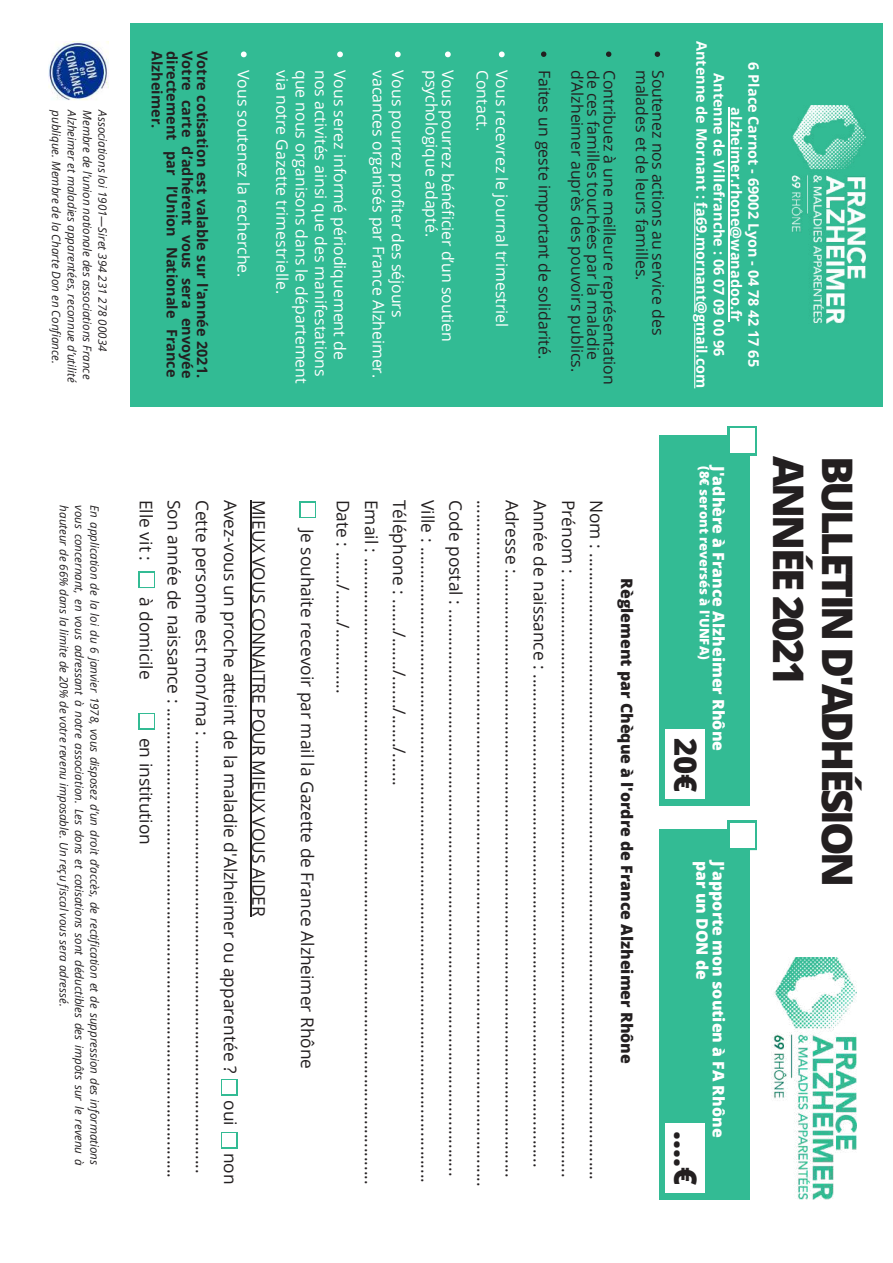
<style>
.page{position:relative;width:893px;height:1263px;background:#fff}
.page>*{position:absolute;margin:0;border:0;box-sizing:border-box;transform-origin:0 0}
.t1{font:800 42.15px/48.8px "Open Sans";letter-spacing:-.07em;color:#231f20}
.t2{font:800 31.05px "Open Sans";color:#231f20}
.t3{font:17.4px "Open Sans";color:#231f20}
.t4{font:15.9px "Open Sans";color:#fff}
.t5{font:15.9px/16.2px "Open Sans";color:#231f20}
.t6{font:800 15.9px/16.2px "Open Sans";color:#fff}
.t7{font:800 15.9px "Open Sans";color:#231f20}
.t8{font:700 14.4px/17.4px "Open Sans";color:#fff;text-align:center}
.t9{font:700 14.4px/15.1px "Open Sans";color:#231f20;text-align:justify}
.t10{font:800 13.05px "Open Sans";color:#fff}
.t11{font:italic 11.55px/15.5px "Open Sans";color:#231f20;text-align:justify}
</style>
<div class="page">
<div style="left:130px;top:23px;width:752px;height:384px;background:#32bb94"></div>
<img style="left:771px;top:957px;width:86px;height:243px">
<hr style="left:250px;top:500px;width:1px;height:416px;background:#231f20">
<div style="left:659px;top:436px;width:91px;height:370px;background:#33bb94"></div>
<div style="left:665px;top:729px;width:40px;height:69px;background:#fff"></div>
<div style="left:659px;top:829px;width:91px;height:370px;background:#33bb94"></div>
<svg style="left:728px;top:426px;width:29px;height:30px"></svg>
<div style="left:730px;top:428px;width:25px;height:25px;background:#fff"></div>
<svg style="left:728px;top:821px;width:29px;height:29px"></svg>
<div style="left:730px;top:823px;width:25px;height:25px;background:#fff"></div>
<div style="left:665px;top:1123px;width:40px;height:69px;background:#fff"></div>
<svg style="left:221px;top:1079px;width:16px;height:16px"></svg>
<div style="left:222px;top:1080px;width:14px;height:14px;background:#fff"></div>
<svg style="left:221px;top:1132px;width:16px;height:16px"></svg>
<div style="left:222px;top:1133px;width:14px;height:14px;background:#fff"></div>
<svg style="left:138px;top:572px;width:17px;height:16px"></svg>
<div style="left:140px;top:573px;width:13px;height:14px;background:#fff"></div>
<svg style="left:138px;top:713px;width:17px;height:16px"></svg>
<div style="left:140px;top:714px;width:13px;height:14px;background:#fff"></div>
<svg style="left:300px;top:502px;width:16px;height:16px"></svg>
<div style="left:301px;top:503px;width:14px;height:14px;background:#fff"></div>
<img style="left:48px;top:41px;width:61px;height:59px">
<img style="left:791px;top:106px;width:75px;height:218px">
<svg style="left:655px;top:51px;width:5px;height:6px"></svg>
<svg style="left:606px;top:51px;width:5px;height:6px"></svg>
<svg style="left:541px;top:51px;width:5px;height:6px"></svg>
<hr style="left:729px;top:107px;width:1px;height:215px;background:#fff">
<hr style="left:694px;top:202px;width:1px;height:110px;background:#fff">
<hr style="left:694px;top:323px;width:1px;height:65px;background:#fff">
<svg style="left:499px;top:51px;width:6px;height:6px"></svg>
<svg style="left:445px;top:51px;width:6px;height:6px"></svg>
<svg style="left:395px;top:51px;width:6px;height:6px"></svg>
<svg style="left:337px;top:51px;width:6px;height:6px"></svg>
<svg style="left:241px;top:51px;width:6px;height:6px"></svg>
<p class="t11" style="left:64px;top:110px;width:255px;rotate:90deg">publique. Membre de la Charte Don en Confiance.</p>
<p class="t11" style="left:80px;top:110px;width:273px;rotate:90deg">Alzheimer et maladies apparentées, reconnue d’utilité</p>
<p class="t11" style="left:95px;top:110px;width:270px;rotate:90deg">Membre de l’union nationale des associations France</p>
<p class="t11" style="left:111px;top:110px;width:242px;rotate:90deg">Associations loi 1901—Siret 394 231 278 00034</p>
<p class="t11" style="left:103px;top:505px;width:662px;rotate:90deg">En application de la loi du 6 janvier 1978, vous disposez d’un droit d’accès, de rectification et de suppression des informations vous concernant, en vous adressant à notre association. Les dons et cotisations sont déductibles des impôts sur le revenu à hauteur de 66% dans la limite de 20% de votre revenu imposable. Un reçu fiscal vous sera adressé.</p>
<p class="t9" style="left:210px;top:51px;width:329px;rotate:90deg">Votre cotisation est valable sur l'année 2021.<br>Votre carte d’adhérent vous sera envoyée directement par l’Union Nationale France Alzheimer.</p>
<p class="t4" style="left:255px;top:70px;width:209px;rotate:90deg">Vous soutenez la recherche.</p>
<p class="t4" style="left:293px;top:70px;width:225px;rotate:90deg">via notre Gazette trimestrielle.</p>
<p class="t4" style="left:312px;top:70px;width:315px;rotate:90deg">que nous organisons dans le département</p>
<p class="t4" style="left:332px;top:70px;width:308px;rotate:90deg">nos activités ainsi que des manifestations</p>
<p class="t4" style="left:351px;top:70px;width:291px;rotate:90deg">Vous serez informé périodiquement de</p>
<p class="t4" style="left:389px;top:70px;width:310px;rotate:90deg">vacances organisés par France Alzheimer.</p>
<p class="t4" style="left:409px;top:70px;width:249px;rotate:90deg">Vous pourrez profiter des séjours</p>
<p class="t4" style="left:442px;top:70px;width:168px;rotate:90deg">psychologique adapté.</p>
<p class="t4" style="left:459px;top:70px;width:274px;rotate:90deg">Vous pourrez bénéficier d’un soutien</p>
<p class="t4" style="left:493px;top:70px;width:63px;rotate:90deg">Contact.</p>
<p class="t4" style="left:513px;top:70px;width:259px;rotate:90deg">Vous recevrez le journal trimestriel</p>
<p class="t5" style="left:553px;top:70px;width:290px;rotate:90deg">Faites un geste important de solidarité.</p>
<p class="t5" style="left:618px;top:70px;width:316px;rotate:90deg">Contribuez à une meilleure représentation de ces familles touchées par la maladie d’Alzheimer auprès des pouvoirs publics.</p>
<p class="t5" style="left:667px;top:70px;width:267px;rotate:90deg">Soutenez nos actions au service des malades et de leurs familles.</p>
<p class="t8" style="left:763px;top:41px;width:349px;rotate:90deg">6 Place Carnot - 69002 Lyon - 04 78 42 17 65 alzheimer.rhone@wanadoo.fr<br>Antenne de Villefranche : 06 07 09 00 96<br>Antenne de Mornant : fa69.mornant@gmail.com</p>
<p class="t3" style="left:158px;top:500px;width:62px;rotate:90deg">Elle vit :</p>
<p class="t3" style="left:186px;top:500px;width:680px;rotate:90deg">Son année de naissance : ......................................................................................................</p>
<p class="t3" style="left:214px;top:500px;width:675px;rotate:90deg">Cette personne est mon/ma : ..............................................................................................</p>
<p class="t3" style="left:158px;top:597px;width:84px;rotate:90deg">à domicile</p>
<p class="t3" style="left:158px;top:738px;width:109px;rotate:90deg">en institution</p>
<p class="t3" style="left:242px;top:500px;width:575px;rotate:90deg">Avez-vous un proche atteint de la maladie d'Alzheimer ou apparentée ?</p>
<p class="t3" style="left:271px;top:500px;width:418px;rotate:90deg">MIEUX VOUS CONNAITRE POUR MIEUX VOUS AIDER</p>
<p class="t3" style="left:355px;top:500px;width:195px;rotate:90deg">Date : ......./......./..............</p>
<p class="t3" style="left:383px;top:500px;width:686px;rotate:90deg">Email : ........................................................................................................................................</p>
<p class="t3" style="left:411px;top:500px;width:287px;rotate:90deg">Téléphone : ......./......./......./......./.......</p>
<p class="t3" style="left:440px;top:500px;width:684px;rotate:90deg">Ville : ..........................................................................................................................................</p>
<p class="t3" style="left:468px;top:500px;width:678px;rotate:90deg">Code postal : ...........................................................................................................................</p>
<p class="t3" style="left:496px;top:500px;width:688px;rotate:90deg">.....................................................................................................................................................</p>
<p class="t3" style="left:524px;top:500px;width:679px;rotate:90deg">Adresse :...................................................................................................................................</p>
<p class="t3" style="left:552px;top:500px;width:669px;rotate:90deg">Année de naissance : ...........................................................................................................</p>
<p class="t3" style="left:580px;top:500px;width:679px;rotate:90deg">Prénom : ..................................................................................................................................</p>
<p class="t3" style="left:608px;top:500px;width:682px;rotate:90deg">Nom : ........................................................................................................................................</p>
<p class="t3" style="left:319px;top:528px;width:542px;rotate:90deg">Je souhaite recevoir par mail la Gazette de France Alzheimer Rhône</p>
<p class="t3" style="left:242px;top:1100px;width:27px;rotate:90deg">oui</p>
<p class="t3" style="left:242px;top:1153px;width:33px;rotate:90deg">non</p>
<p class="t7" style="left:639px;top:578px;width:487px;rotate:90deg">Règlement par Chèque à l'ordre de France Alzheimer Rhône</p>
<p class="t6" style="left:727px;top:466px;width:286px;rotate:90deg">J'adhère à France Alzheimer Rhône</p>
<p class="t10" style="left:714px;top:466px;width:195px;rotate:90deg">(8€ seront reversés à l'UNFA)</p>
<h2 class="t2" style="left:709px;top:738px;width:56px;rotate:90deg">20€</h2>
<p class="t6" style="left:727px;top:861px;width:278px;rotate:90deg">J'apporte mon soutien à FA Rhône par un DON de</p>
<h2 class="t2" style="left:709px;top:1131px;width:56px;rotate:90deg">....€</h2>
<h1 class="t1" style="left:864px;top:455px;width:433px;rotate:90deg">BULLETIN D'ADHÉSION<br>ANNÉE 2021</h1>
</div>
